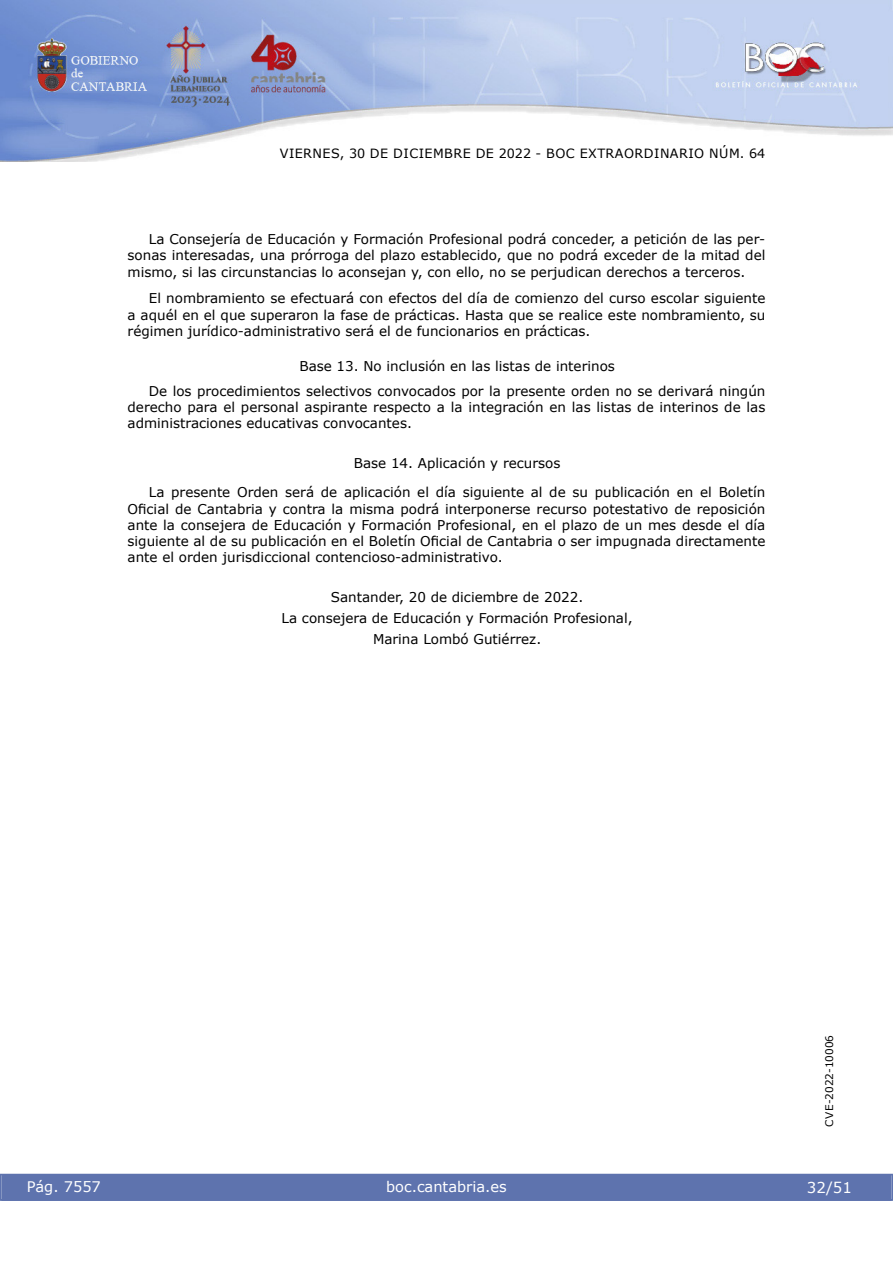
<style>
.page{position:relative;width:893px;height:1263px;background:#fff}
.page>*{position:absolute;margin:0;border:0;box-sizing:border-box;transform-origin:0 0}
.t1{font:15px "Verdana 2";color:#fff}
.t2{font:14.55px "Verdana 2";color:#fff}
.inicio_de_parrafo{font:13.5px/16.2px "Verdana 2";color:#000;text-align:justify}
.center{font:13.5px "Verdana 2";color:#000}
.t3{font:12.75px "Verdana 2";letter-spacing:.035em;color:#000}
.t4{font:10.5px "Verdana 2";color:#000}
.s1{font-family:"Verdana"}
</style>
<div class="page">
<img style="left:0;top:0;width:893px;height:161px">
<div style="left:1px;top:1174px;width:890px;height:27px;background:#5e73ae"></div>
<p class="t3" style="left:280px;top:144px;width:487px">VIERNES, 30 DE DICIEMBRE DE 2022 - BOC EXTRAORDINARIO NÚM. 64</p>
<p class="inicio_de_parrafo" style="left:128px;top:231px;width:639px;text-indent:21px">La Consejería de Educación y Formación Profesional podrá conceder, a petición de las per&shy;sonas interesadas, una prórroga del plazo establecido, que no podrá exceder de la mitad del mismo, si las circunstancias lo aconsejan y, con ello, no se perjudican derechos a terceros.</p>
<p class="inicio_de_parrafo" style="left:128px;top:290px;width:639px;text-indent:21px">El nombramiento se efectuará con efectos del día de comienzo del curso escolar siguiente a aquél en el que superaron la fase de prácticas. Hasta que se realice este nombramiento, su régimen jurídico-administrativo será el de funcionarios en prácticas.</p>
<p class="center" style="left:299px;top:357px;width:317px">Base 13. No inclusión en las listas de interinos</p>
<p class="inicio_de_parrafo" style="left:128px;top:383px;width:639px;text-indent:21px">De los procedimientos selectivos convocados por la presente orden no se derivará ningún derecho para el personal aspirante respecto a la integración en las listas de interinos de las administraciones educativas convocantes.</p>
<p class="center" style="left:354px;top:454px;width:208px">Base 14. Aplicación y recursos</p>
<p class="inicio_de_parrafo" style="left:128px;top:484px;width:639px;text-indent:21px">La presente Orden será de aplicación el día siguiente al de su publicación en el Boletín <span class="s1">Oficial de Cantabria y contra la misma podrá interponerse recurso potestativo de reposición </span>ante la consejera de Educación y Formación Profesional, en el plazo de un mes desde el día <span class="s1">siguiente al de su publicación en el Boletín Oficial de Cantabria o ser impugnada directamente </span>ante el orden jurisdiccional contencioso-administrativo.</p>
<p class="center" style="left:331px;top:588px;width:254px">Santander, 20 de diciembre de 2022.</p>
<p class="center" style="left:282px;top:609px;width:353px">La consejera de Educación y Formación Profesional,</p>
<p class="center" style="left:373px;top:629px;width:170px">Marina Lombó Gutiérrez.</p>
<p class="t2" style="left:27px;top:1177px;width:76px">Pág. 7557</p>
<p class="t2" style="left:386px;top:1177px;width:122px">boc.cantabria.es</p>
<p class="t4" style="left:822px;top:1126px;width:93px;rotate:-90deg">CVE-2022-10006</p>
<p class="t1" style="left:807px;top:1177px;width:46px">32/51</p>
</div>
